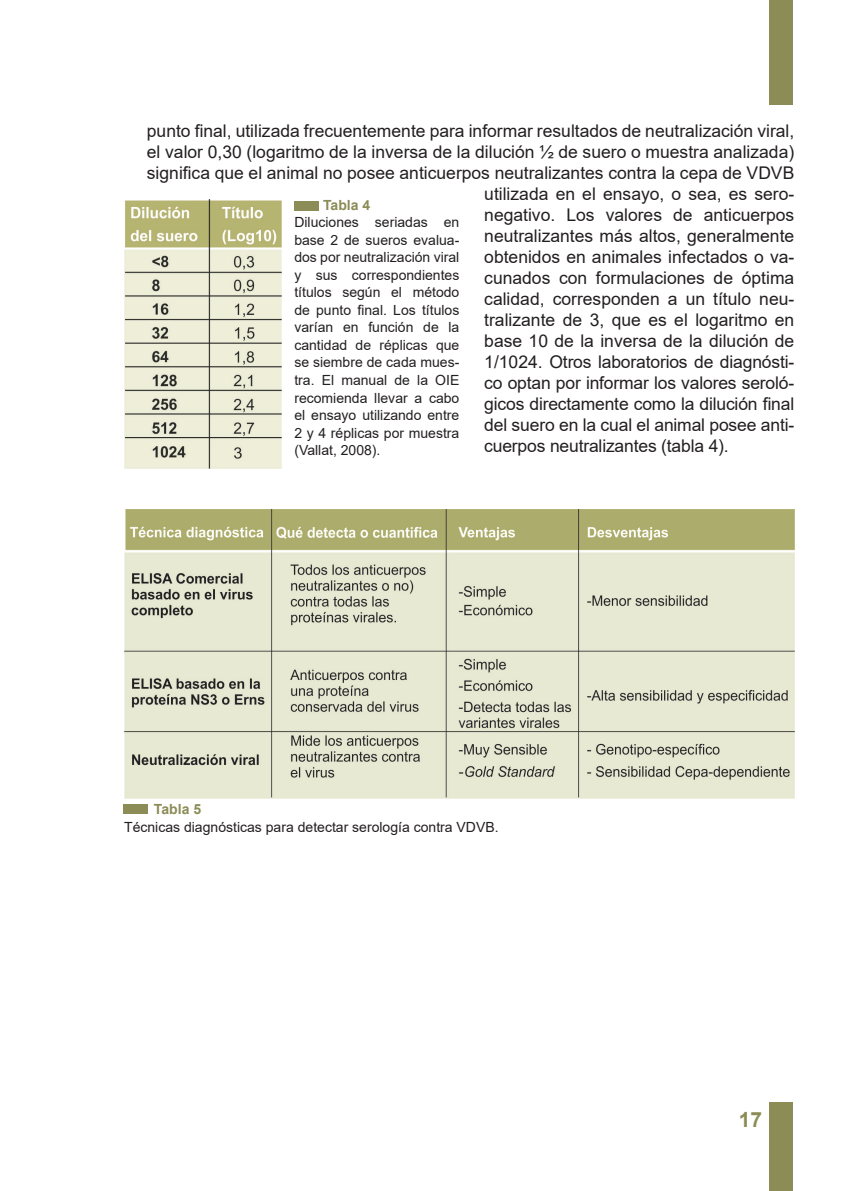
<style>
.page{position:relative;width:844px;height:1191px;background:#fff}
.page>*{position:absolute;margin:0;border:0;box-sizing:border-box;transform-origin:0 0}
.t1{font:700 21px "Arial";color:#8b8c56}
.t2{font:17.5px "Arial";color:#231f20}
.t3{font:14px/17.5px "Arial";color:#231f20;text-align:justify}
.t4{font:700 14px "Arial";color:#8b8c56}
</style>
<div class="page">
<div style="left:769px;top:0;width:23px;height:105px;background:#8b8c56"></div>
<div style="left:769px;top:1101px;width:23px;height:90px;background:#8b8c56"></div>
<img style="left:124px;top:510px;width:670px;height:288px">
<img style="left:124px;top:200px;width:158px;height:269px">
<div style="left:294px;top:201px;width:25px;height:10px;background:#8b8c56"></div>
<div style="left:123px;top:804px;width:25px;height:10px;background:#8b8c56"></div>
<p class="t2" style="left:147px;top:119px;width:648px">punto final, utilizada frecuentemente para informar resultados de neutralización viral,</p>
<p class="t2" style="left:147px;top:140px;width:648px">el valor 0,30 (logaritmo de la inversa de la dilución ½ de suero o muestra analizada)</p>
<p class="t2" style="left:147px;top:161px;width:648px">significa que el animal no posee anticuerpos neutralizantes contra la cepa de VDVB</p>
<p class="t2" style="left:484px;top:182px;width:311px">utilizada en el ensayo, o sea, es sero-</p>
<p class="t2" style="left:484px;top:203px;width:311px">negativo. Los valores de anticuerpos</p>
<p class="t2" style="left:484px;top:224px;width:311px">neutralizantes más altos, generalmente</p>
<p class="t2" style="left:484px;top:245px;width:311px">obtenidos en animales infectados o va-</p>
<p class="t2" style="left:484px;top:266px;width:311px">cunados con formulaciones de óptima</p>
<p class="t2" style="left:484px;top:287px;width:311px">calidad, corresponden a un título neu-</p>
<p class="t2" style="left:484px;top:308px;width:311px">tralizante de 3, que es el logaritmo en</p>
<p class="t2" style="left:484px;top:329px;width:311px">base 10 de la inversa de la dilución de</p>
<p class="t2" style="left:484px;top:350px;width:311px">1/1024. Otros laboratorios de diagnósti-</p>
<p class="t2" style="left:484px;top:371px;width:311px">co optan por informar los valores seroló-</p>
<p class="t2" style="left:484px;top:392px;width:311px">gicos directamente como la dilución final</p>
<p class="t2" style="left:484px;top:413px;width:311px">del suero en la cual el animal posee anti-</p>
<p class="t2" style="left:484px;top:434px;width:246px">cuerpos neutralizantes (tabla 4).</p>
<p class="t4" style="left:323px;top:195px;width:49px">Tabla 4</p>
<p class="t3" style="left:294px;top:214px;width:166px">Diluciones seriadas en base 2 de sueros evalua&shy;dos por neutralización viral y sus correspondientes títulos según el método de punto final. Los títulos varían en función de la cantidad de réplicas que se siembre de cada mues&shy;tra. El manual de la OIE recomienda llevar a cabo el ensayo utilizando entre 2 y 4 réplicas por muestra (Vallat, 2008).</p>
<p class="t4" style="left:154px;top:799px;width:49px">Tabla 5</p>
<p class="t3" style="left:124px;top:818px;width:376px">Técnicas diagnósticas para detectar serología contra VDVB.</p>
<p class="t1" style="left:738px;top:1104px;width:25px">17</p>
</div>
